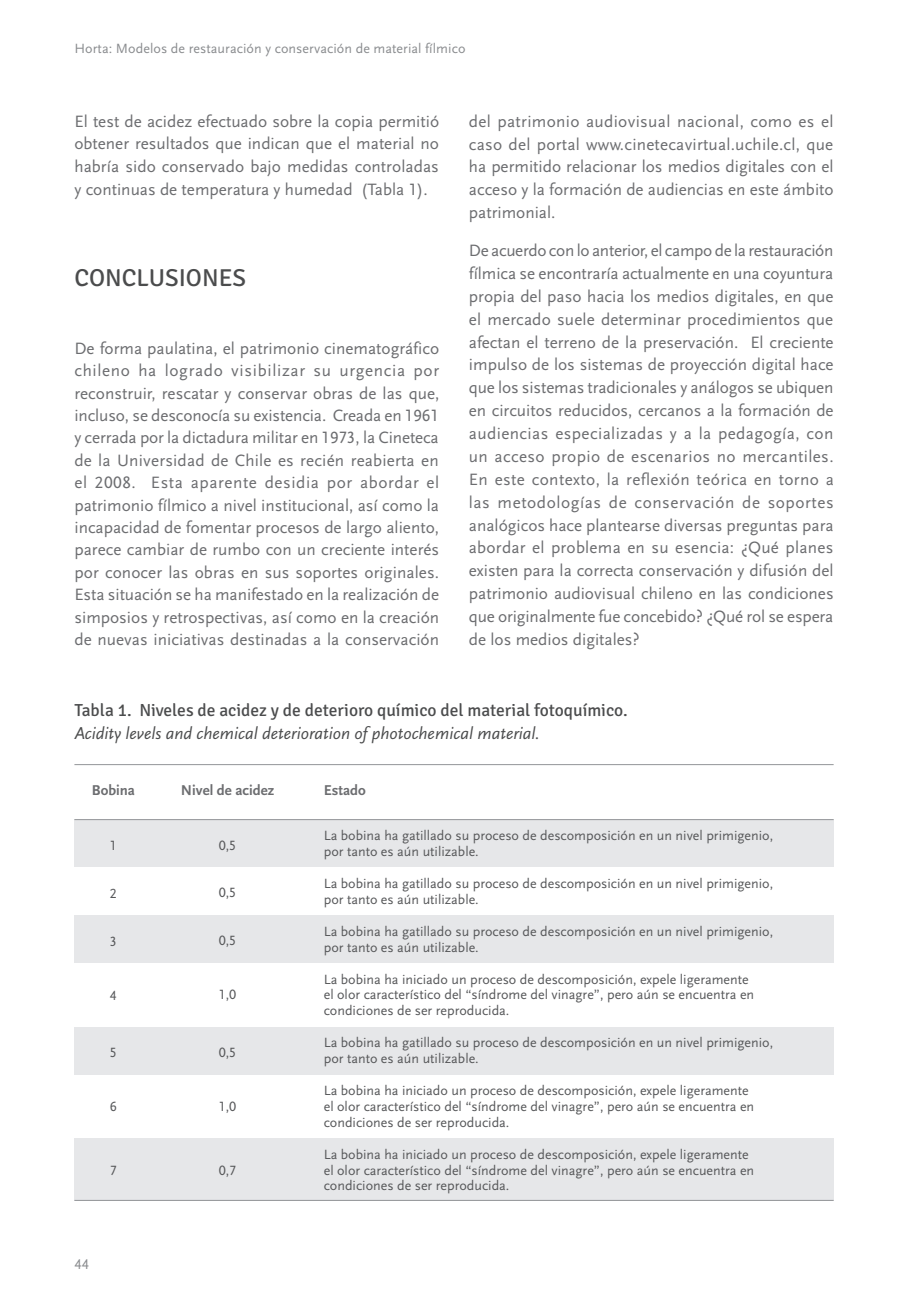
<style>
.page{position:relative;width:918px;height:1315px;background:#fff}
.page>*{position:absolute;margin:0;border:0;box-sizing:border-box;transform-origin:0 0}
.t1{font:24.5px "Signika";color:#4b4c4d}
.t2{font:17.5px "Signika";color:#4b4c4d}
.t3{font:17.5px "Scala Sans Regular LF Italic";color:#4b4c4d}
.t4{font:17.15px/22.9px "Scala Sans Regular LF";color:#6c6d70;text-align:justify}
.t5{font:14.88px "Scala Sans Bold LF";color:#6c6d70}
.t6{font:14.88px "Scala Sans Regular LF";color:#8a8c8f}
.t7{font:14px/15.8px "Scala Sans Regular LF";color:#57585a}
.t8{font:14px "Scala Sans Regular LF";letter-spacing:.005em;color:#8a8c8f}
</style>
<div class="page">
<div style="left:74px;top:1138px;width:759px;height:62px;background:#e6e7e9"></div>
<div style="left:74px;top:1027px;width:759px;height:48px;background:#e6e7e9"></div>
<div style="left:74px;top:915px;width:759px;height:48px;background:#e6e7e9"></div>
<div style="left:74px;top:819px;width:759px;height:48px;background:#e6e7e9"></div>
<hr style="left:74px;top:764px;width:759px;height:1px;background:#939598">
<hr style="left:74px;top:1200px;width:759px;height:1px;background:#939598">
<hr style="left:74px;top:819px;width:759px;height:1px;background:#939598">
<p class="t8" style="left:74px;top:41px;width:392px">Horta: Modelos de restauración y conservación de material fílmico</p>
<p class="t4" style="left:74px;top:110px;width:366px">El test de acidez efectuado sobre la copia permitió obtener resultados que indican que el material no habría sido conservado bajo medidas controladas y continuas de temperatura y humedad (Tabla 1).</p>
<h1 class="t1" style="left:74px;top:264px;width:173px">CONCLUSIONES</h1>
<p class="t4" style="left:74px;top:337px;width:366px;line-height:22.4px">De forma paulatina, el patrimonio cinematográfico chileno ha logrado visibilizar su urgencia por reconstruir, rescatar y conservar obras de las que, incluso, se desconocía su existencia. Creada en 1961 y cerrada por la dictadura militar en 1973, la Cineteca de la Universidad de Chile es recién reabierta en el 2008. Esta aparente desidia por abordar el patrimonio fílmico a nivel institucional, así como la incapacidad de fomentar procesos de largo aliento, parece cambiar de rumbo con un creciente interés por conocer las obras en sus soportes originales.<br>Esta situación se ha manifestado en la realización de simposios y retrospectivas, así como en la creación de nuevas iniciativas destinadas a la conservación</p>
<p class="t4" style="left:469px;top:110px;width:366px">del patrimonio audiovisual nacional, como es el caso del portal www.cinetecavirtual.uchile.cl, que ha permitido relacionar los medios digitales con el acceso y la formación de audiencias en este ámbito patrimonial.</p>
<p class="t4" style="left:469px;top:239px;width:366px">De acuerdo con lo anterior, el campo de la restauración fílmica se encontraría actualmente en una coyuntura propia del paso hacia los medios digitales, en que el mercado suele determinar procedimientos que afectan el terreno de la preservación. El creciente impulso de los sistemas de proyección digital hace que los sistemas tradicionales y análogos se ubiquen en circuitos reducidos, cercanos a la formación de audiencias especializadas y a la pedagogía, con un acceso propio de escenarios no mercantiles.<br>En este contexto, la reflexión teórica en torno a las metodologías de conservación de soportes analógicos hace plantearse diversas preguntas para abordar el problema en su esencia: ¿Qué planes existen para la correcta conservación y difusión del patrimonio audiovisual chileno en las condiciones que originalmente fue concebido? ¿Qué rol se espera de los medios digitales?</p>
<p class="t2" style="left:74px;top:700px;width:555px">Tabla 1. Niveles de acidez y de deterioro químico del material fotoquímico.</p>
<p class="t3" style="left:74px;top:724px;width:467px">Acidity levels and chemical deterioration of photochemical material.</p>
<p class="t5" style="left:92px;top:782px;width:45px">Bobina</p>
<p class="t5" style="left:181px;top:782px;width:95px">Nivel de acidez</p>
<p class="t5" style="left:324px;top:781px;width:43px">Estado</p>
<p class="t7" style="left:110px;top:838px;width:8px">1</p>
<p class="t7" style="left:110px;top:886px;width:9px">2</p>
<p class="t7" style="left:110px;top:933px;width:9px">3</p>
<p class="t7" style="left:110px;top:987px;width:9px">4</p>
<p class="t7" style="left:110px;top:1044px;width:9px">5</p>
<p class="t7" style="left:110px;top:1099px;width:9px">6</p>
<p class="t7" style="left:110px;top:1163px;width:9px">7</p>
<p class="t6" style="left:74px;top:1255px;width:16px">44</p>
<p class="t7" style="left:219px;top:838px;width:19px">0,5</p>
<p class="t7" style="left:219px;top:885px;width:19px">0,5</p>
<p class="t7" style="left:219px;top:933px;width:19px">0,5</p>
<p class="t7" style="left:219px;top:987px;width:19px">1,0</p>
<p class="t7" style="left:219px;top:1044px;width:19px">0,5</p>
<p class="t7" style="left:219px;top:1099px;width:19px">1,0</p>
<p class="t7" style="left:219px;top:1163px;width:19px">0,7</p>
<p class="t7" style="left:324px;top:828px;width:451px">La bobina ha gatillado su proceso de descomposición en un nivel primigenio, por tanto es aún utilizable.</p>
<p class="t7" style="left:324px;top:875px;width:451px">La bobina ha gatillado su proceso de descomposición en un nivel primigenio, por tanto es aún utilizable.</p>
<p class="t7" style="left:324px;top:923px;width:451px">La bobina ha gatillado su proceso de descomposición en un nivel primigenio, por tanto es aún utilizable.</p>
<p class="t7" style="left:324px;top:971px;width:432px">La bobina ha iniciado un proceso de descomposición, expele ligeramente el olor característico del “síndrome del vinagre”, pero aún se encuentra en condiciones de ser reproducida.</p>
<p class="t7" style="left:324px;top:1035px;width:451px">La bobina ha gatillado su proceso de descomposición en un nivel primigenio, por tanto es aún utilizable.</p>
<p class="t7" style="left:324px;top:1083px;width:432px">La bobina ha iniciado un proceso de descomposición, expele ligeramente el olor característico del “síndrome del vinagre”, pero aún se encuentra en condiciones de ser reproducida.</p>
<p class="t7" style="left:324px;top:1146px;width:432px">La bobina ha iniciado un proceso de descomposición, expele ligeramente el olor característico del “síndrome del vinagre”, pero aún se encuentra en condiciones de ser reproducida.</p>
</div>
